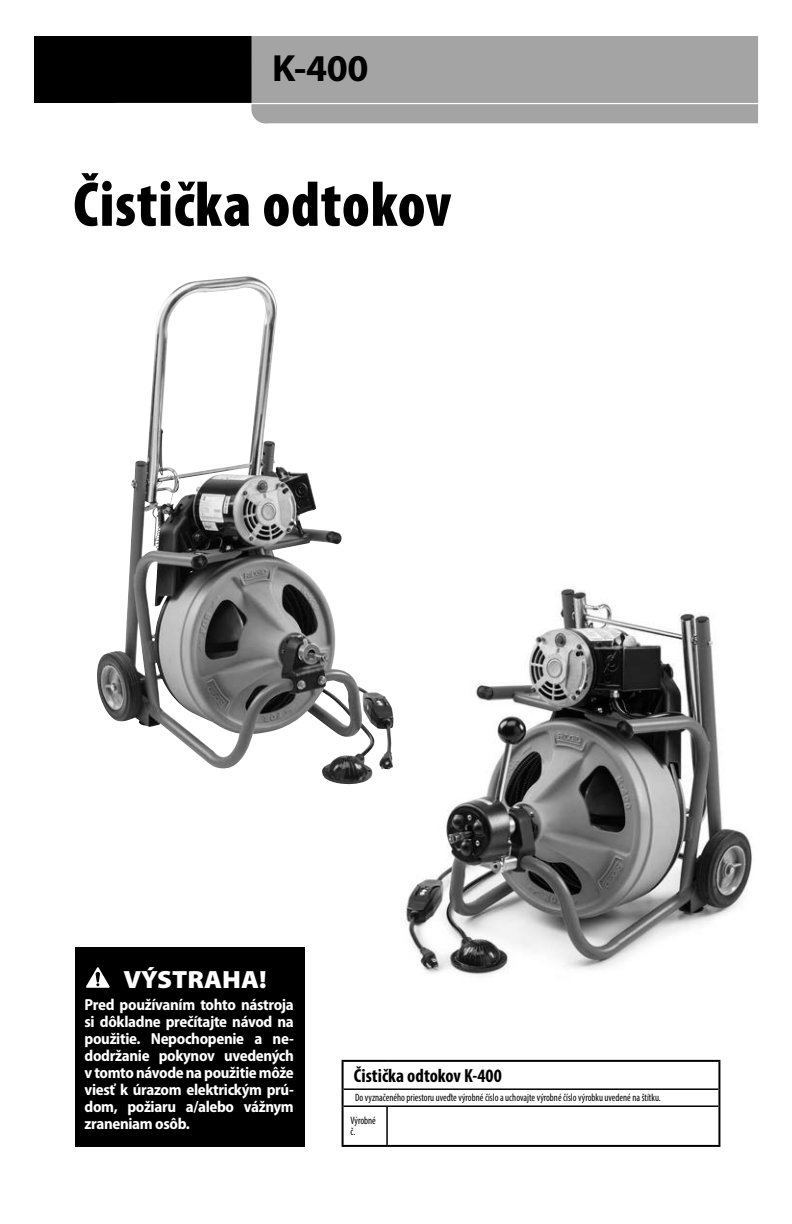
<style>
.page{position:relative;width:792px;height:1224px;background:#fff}
.page>*{position:absolute;margin:0;border:0;box-sizing:border-box;transform-origin:0 0}
.Main_Title{font:900 condensed 63.8px "Myriad Pro";letter-spacing:.01em;color:#000}
.Main_Header{font:700 38px "Myriad Pro";color:#000}
.BWB_Head{font:900 25px "Myriad Pro";color:#fff;scale:1.07 1}
.Head_Serialnumber{font:700 condensed 19px "Myriad Pro";color:#000}
.BWB_Body{font:700 semi-condensed 16px/17px "Myriad Pro";letter-spacing:-.02em;color:#fff;text-align:justify}
.Body_Serialnumber{font:condensed 10.6px/11.2px "Myriad Pro";color:#000;scale:.93 1}
</style>
<div class="page">
<div style="left:34px;top:36px;width:221px;height:67px;background:#000"></div>
<div style="left:252px;top:36px;width:506px;height:87px;background:#a4a4a4"></div>
<div style="left:251px;top:95px;width:29px;height:28px;background:#a4a4a4;border-radius:50%"></div>
<hr style="left:115px;top:103px;width:644px;height:1px;background:#fff">
<hr style="left:342px;top:1060px;width:45px;height:2px;background:#000">
<hr style="left:342px;top:1062px;width:2px;height:27px;background:#000">
<hr style="left:387px;top:1060px;width:333px;height:2px;background:#000">
<svg style="left:342px;top:1089px;width:2px;height:17px"></svg>
<hr style="left:342px;top:1106px;width:2px;height:39px;background:#000">
<hr style="left:718px;top:1106px;width:2px;height:39px;background:#000">
<hr style="left:342px;top:1145px;width:45px;height:2px;background:#000">
<hr style="left:387px;top:1145px;width:333px;height:2px;background:#000">
<hr style="left:718px;top:1062px;width:2px;height:27px;background:#000">
<svg style="left:718px;top:1089px;width:2px;height:17px"></svg>
<hr style="left:344px;top:1088px;width:43px;height:2px;background:#000">
<hr style="left:387px;top:1088px;width:331px;height:2px;background:#000">
<hr style="left:386px;top:1107px;width:2px;height:38px;background:#000">
<hr style="left:344px;top:1105px;width:43px;height:2px;background:#000">
<hr style="left:387px;top:1105px;width:331px;height:2px;background:#000">
<div style="left:75px;top:947px;width:230px;height:200px;background:#000"></div>
<svg style="left:86px;top:967px;width:24px;height:21px"></svg>
<img style="left:97px;top:276px;width:296px;height:509px">
<img style="left:405px;top:588px;width:347px;height:387px">
<p class="Main_Header" style="left:272px;top:43px;width:98px">K-400</p>
<p class="Main_Title" style="left:73px;top:169px;width:380px">Čistička odtokov</p>
<p class="BWB_Head" style="left:123px;top:965px;width:136px">VÝSTRAHA!</p>
<p class="BWB_Body" style="left:85px;top:997px;width:211px">Pred používaním tohto nástroja si dôkladne prečítajte návod na použitie. Nepochopenie a ne&shy;dodržanie pokynov uvedených v tomto návode na použitie môže viesť k úrazom elektrickým prú&shy;dom, požiaru a/alebo vážnym zraneniam osôb.</p>
<p class="Head_Serialnumber" style="left:354px;top:1064px;width:149px">Čistička odtokov K-400</p>
<p class="Body_Serialnumber" style="left:355px;top:1092px;width:330px">Do vyznačeného priestoru uveďte výrobné číslo a uchovajte výrobné číslo výrobku uvedené na štítku.</p>
<p class="Body_Serialnumber" style="left:351px;top:1115px;width:29px">Výrobné č.</p>
</div>
